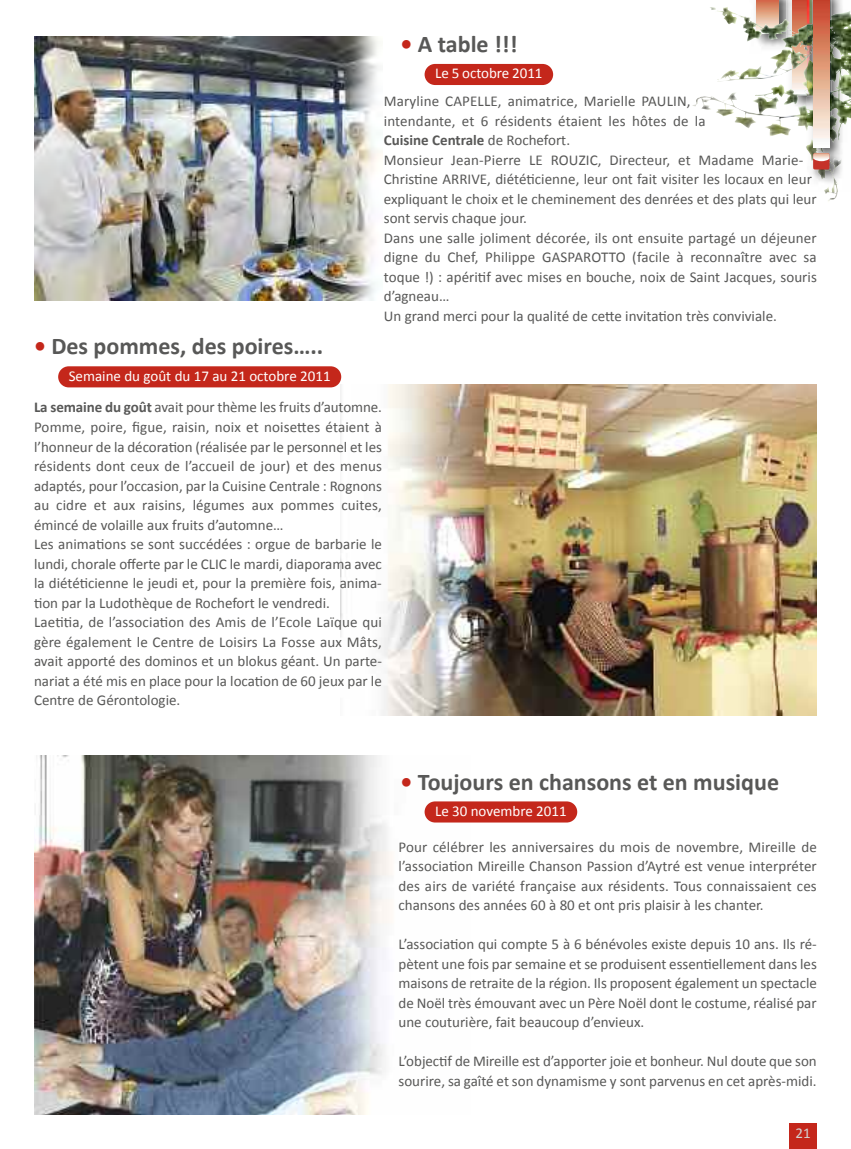
<style>
.page{position:relative;width:851px;height:1149px;background:#fff}
.page>*{position:absolute;margin:0;border:0;box-sizing:border-box;transform-origin:0 0}
.t1{font:700 24px "Calibri";color:#585857}
.t2{font:15px/19.5px "Calibri";color:#585857}
.t3{font:15px "Calibri";color:#fff}
.t4{font:15px "Calibri";color:#d3d3d3}
.s1{color:#c4271b}
.s2{font-weight:700}
</style>
<div class="page">
<div style="left:789px;top:1123px;width:27px;height:25px;background:#c4271b"></div>
<img style="left:755px;top:0;width:31px;height:6px">
<img style="left:756px;top:0;width:22px;height:6px">
<img style="left:786px;top:0;width:20px;height:116px">
<img style="left:792px;top:0;width:14px;height:95px">
<img style="left:717px;top:6px;width:89px;height:73px">
<img style="left:831px;top:0;width:11px;height:11px">
<img style="left:806px;top:0;width:6px;height:11px">
<img style="left:806px;top:11px;width:44px;height:181px">
<div style="left:813px;top:153px;width:16px;height:16px;background:#c53229;border-radius:4px"></div>
<img style="left:813px;top:153px;width:16px;height:8px">
<img style="left:813px;top:0;width:16px;height:147px">
<img style="left:34px;top:755px;width:436px;height:359px">
<img style="left:34px;top:36px;width:347px;height:264px">
<img style="left:340px;top:385px;width:476px;height:330px">
<div style="left:424px;top:64px;width:129px;height:21px;background:#c4271b;border-radius:11px"></div>
<div style="left:58px;top:366px;width:283px;height:21px;background:#c4271b;border-radius:11px"></div>
<div style="left:424px;top:801px;width:153px;height:21px;background:#c4271b;border-radius:11px"></div>
<h1 class="t1" style="left:400px;top:34px;width:119px"><span class="s1">•</span> A table !!!</h1>
<p class="t3" style="left:435px;top:67px;width:109px">Le 5 octobre 2011</p>
<h1 class="t1" style="left:34px;top:336px;width:291px"><span class="s1">•</span> Des pommes, des poires…..</h1>
<p class="t3" style="left:69px;top:369px;width:263px">Semaine du goût du 17 au 21 octobre 2011</p>
<p class="t2" style="left:384px;top:92px;width:434px">Maryline CAPELLE, animatrice, Marielle PAULIN,<br>intendante, et 6 résidents étaient les hôtes de la<br><span class="s2">Cuisine Centrale</span> de Rochefort.<br>Monsieur Jean-Pierre LE ROUZIC, Directeur, et Madame Marie-Christine ARRIVE, diététicienne, leur ont fait visiter les locaux en leur expliquant le choix et le cheminement des denrées et des plats qui leur sont servis chaque jour.<br>Dans une salle joliment décorée, ils ont ensuite partagé un déjeuner digne du Chef, Philippe GASPAROTTO (facile à reconnaître avec sa toque !) : apéritif avec mises en bouche, noix de Saint Jacques, souris d’agneau…<br>Un grand merci pour la qualité de cette invitation très conviviale.</p>
<p class="t2" style="left:34px;top:399px;width:349px"><span class="s2">La semaine du goût</span> avait pour thème les fruits d’automne.<br>Pomme, poire, figue, raisin, noix et noisettes étaient à l’honneur de la décoration (réalisée par le personnel et les résidents dont ceux de l’accueil de jour) et des menus adaptés, pour l’occasion, par la Cuisine Centrale : Rognons au cidre et aux raisins, légumes aux pommes cuites, émincé de volaille aux fruits d’automne…<br>Les animations se sont succédées : orgue de barbarie le lundi, chorale offerte par le CLIC le mardi, diaporama avec la diététicienne le jeudi et, pour la première fois, anima&shy;tion par la Ludothèque de Rochefort le vendredi.<br>Laetitia, de l’association des Amis de l’Ecole Laïque qui gère également le Centre de Loisirs La Fosse aux Mâts, avait apporté des dominos et un blokus géant. Un parte&shy;nariat a été mis en place pour la location de 60 jeux par le Centre de Gérontologie.</p>
<h1 class="t1" style="left:400px;top:771px;width:380px"><span class="s1">•</span> Toujours en chansons et en musique</h1>
<p class="t3" style="left:435px;top:804px;width:133px">Le 30 novembre 2011</p>
<p class="t2" style="left:398px;top:838px;width:420px;text-align:justify">Pour célébrer les anniversaires du mois de novembre, Mireille de l’association Mireille Chanson Passion d’Aytré est venue interpréter des airs de variété française aux résidents. Tous connaissaient ces chansons des années 60 à 80 et ont pris plaisir à les chanter.</p>
<p class="t2" style="left:398px;top:935px;width:420px;text-align:justify">L’association qui compte 5 à 6 bénévoles existe depuis 10 ans. Ils ré&shy;pètent une fois par semaine et se produisent essentiellement dans les maisons de retraite de la région. Ils proposent également un spectacle de Noël très émouvant avec un Père Noël dont le costume, réalisé par une couturière, fait beaucoup d’envieux.</p>
<p class="t2" style="left:398px;top:1052px;width:420px">L’objectif de Mireille est d’apporter joie et bonheur. Nul doute que son sourire, sa gaîté et son dynamisme y sont parvenus en cet après-midi.</p>
<p class="t4" style="left:795px;top:1126px;width:17px">21</p>
</div>
